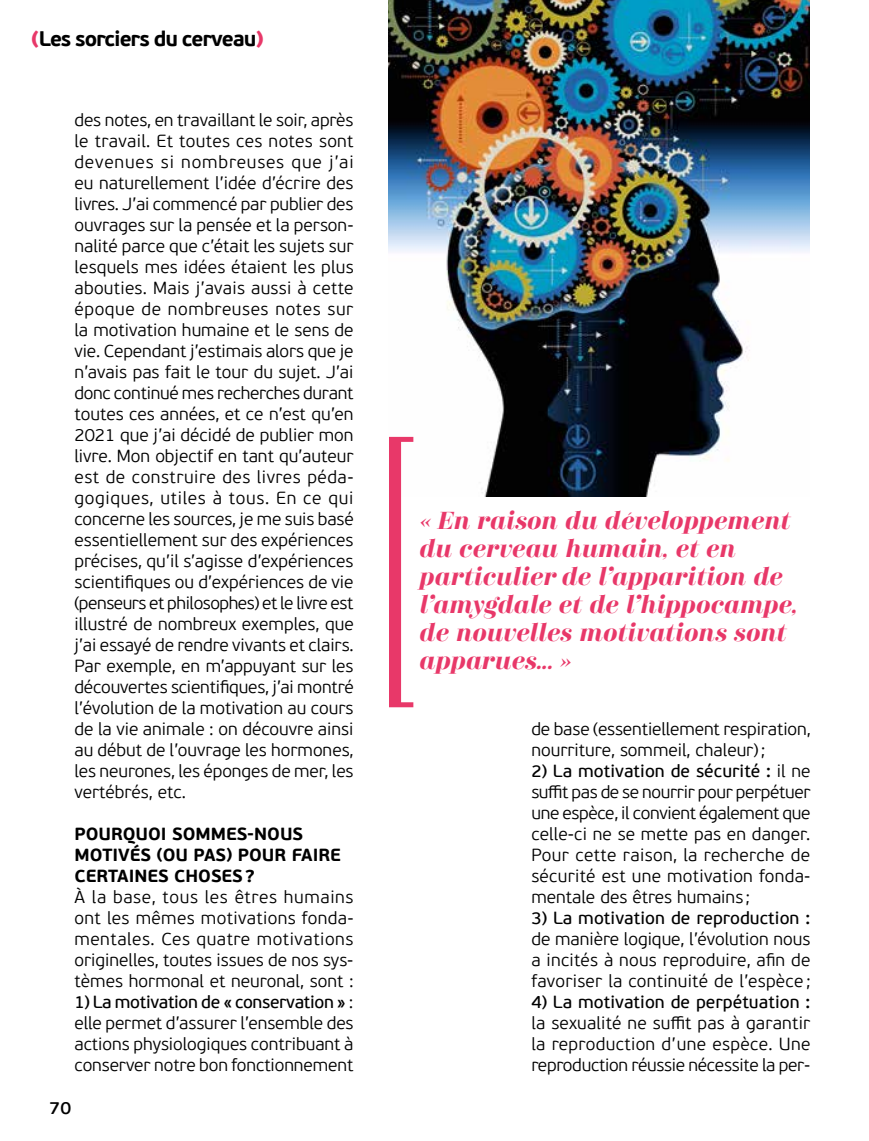
<style>
.page{position:relative;width:869px;height:1141px;background:#fff}
.page>*{position:absolute;margin:0;border:0;box-sizing:border-box;transform-origin:0 0}
.t1{font:condensed 262.5px "Didonesque";color:#e83869;scale:.9 1}
.t2{font:italic 700 24.5px/28px "Didonesque";letter-spacing:-.01em;color:#e83869}
.t3{font:700 21px "PF Beau Sans Pro";letter-spacing:-.05em;color:#000}
.t4{font:300 17.5px/21px "PF Beau Sans Pro";color:#000;text-align:justify}
.t5{font:17.5px "PF Beau Sans Pro Bbook";color:#000}
.t6{font:700 17.5px/21px "PF Beau Sans Pro";color:#000}
.t7{font:17.5px "PF Beau Sans Pro Bbook";letter-spacing:-.02em;color:#000}
.t8{font:600 17.5px "PF Beau Sans Pro";color:#000}
.s1{font-weight:900;color:#e83869}
.s2{font-family:"PF Beau Sans Pro";font-weight:300}
</style>
<div class="page">
<img style="left:388px;top:0;width:421px;height:496px">
<p class="t3" style="left:31px;top:25px;width:234px"><span class="s1">(</span>Les sorciers du cerveau<span class="s1">)</span></p>
<p class="t4" style="left:74px;top:110px;width:280px">des notes, en travaillant le soir, après le travail. Et toutes ces notes sont devenues si nombreuses que j’ai eu naturellement l’idée d’écrire des livres. J’ai commencé par publier des ouvrages sur la pensée et la person&shy;nalité parce que c’était les sujets sur lesquels mes idées étaient les plus abouties. Mais j’avais aussi à cette époque de nombreuses notes sur la motivation humaine et le sens de vie. Cependant j’estimais alors que je n’avais pas fait le tour du sujet. J’ai donc continué mes recherches durant toutes ces années, et ce n’est qu’en 2021 que j’ai décidé de publier mon livre. Mon objectif en tant qu’auteur est de construire des livres péda&shy;gogiques, utiles à tous. En ce qui concerne les sources, je me suis basé essentiellement sur des expériences précises, qu’il s’agisse d’expériences scientifiques ou d’expériences de vie (penseurs et philosophes) et le livre est illustré de nombreux exemples, que j’ai essayé de rendre vivants et clairs.<br>Par exemple, en m’appuyant sur les découvertes scientifiques, j’ai montré l’évolution de la motivation au cours de la vie animale : on découvre ainsi au début de l’ouvrage les hormones, les neurones, les éponges de mer, les vertébrés, etc.</p>
<p class="t6" style="left:74px;top:824px;width:268px">POURQUOI SOMMES-NOUS<br>MOTIVÉS (OU PAS) POUR FAIRE<br>CERTAINES CHOSES?</p>
<p class="t4" style="left:74px;top:887px;width:280px">À la base, tous les êtres humains ont les mêmes motivations fonda&shy;mentales. Ces quatre motivations originelles, toutes issues de nos sys&shy;tèmes hormonal et neuronal, sont :</p>
<p class="t7" style="left:74px;top:992px;width:280px">1) La motivation de « conservation » <span class="s2">:</span></p>
<p class="t4" style="left:74px;top:1013px;width:280px">elle permet d’assurer l’ensemble des actions physiologiques contribuant à conserver notre bon fonctionnement</p>
<p class="t8" style="left:50px;top:1098px;width:23px">70</p>
<h1 class="t1" style="left:378px;top:431px;width:47px">[</h1>
<h2 class="t2" style="left:419px;top:507px;width:379px">« En raison du développement du cerveau humain, et en particulier de l’apparition de l’amygdale et de l’hippocampe, de nouvelles motivations sont</h2>
<h2 class="t2" style="left:419px;top:647px;width:154px">apparues... »</h2>
<p class="t4" style="left:531px;top:719px;width:280px">de base (essentiellement respiration, nourriture, sommeil, chaleur);</p>
<p class="t5" style="left:531px;top:761px;width:280px">2) La motivation de sécurité : <span class="s2">il ne</span></p>
<p class="t4" style="left:531px;top:782px;width:280px">suffit pas de se nourrir pour perpétuer une espèce, il convient également que celle-ci ne se mette pas en danger.<br>Pour cette raison, la recherche de sécurité est une motivation fonda&shy;mentale des êtres humains ;</p>
<p class="t5" style="left:531px;top:908px;width:280px">3) La motivation de reproduction :</p>
<p class="t4" style="left:531px;top:929px;width:280px">de manière logique, l’évolution nous a incités à nous reproduire, afin de favoriser la continuité de l’espèce ;</p>
<p class="t5" style="left:531px;top:992px;width:280px">4) La motivation de perpétuation :</p>
<p class="t4" style="left:531px;top:1013px;width:280px">la sexualité ne suffit pas à garantir la reproduction d’une espèce. Une reproduction réussie nécessite la per-</p>
</div>
